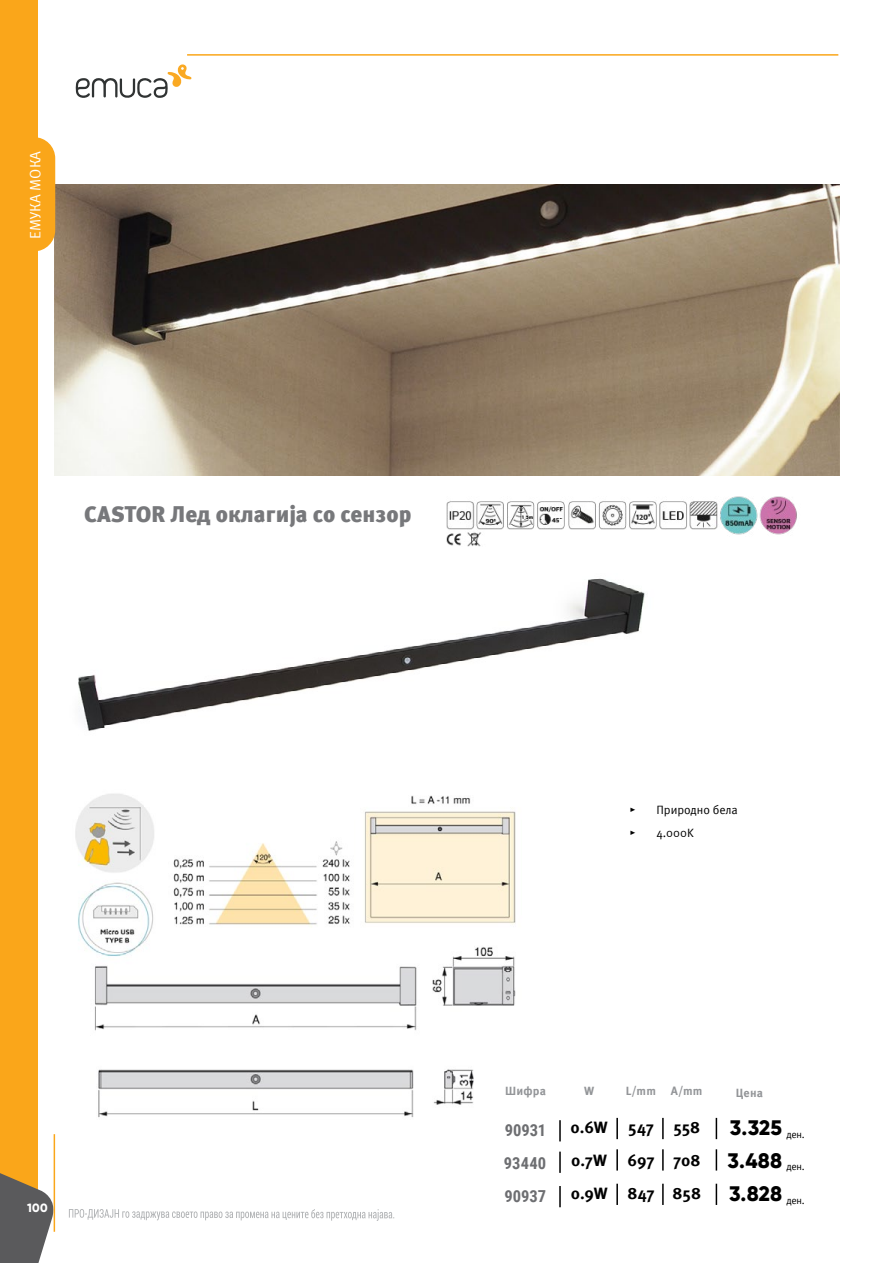
<style>
.page{position:relative;width:893px;height:1263px;background:#fff}
.page>*{position:absolute;margin:0;border:0;box-sizing:border-box;transform-origin:0 0}
.t1{font:900 22.5px "Meta Pro";color:#77787b}
.t2{font:800 21px/33px "Gilroy";letter-spacing:.005em;color:#000;text-align:justify}
.t3{font:700 16.5px/33px "Meta Pro";letter-spacing:-.005em;color:#000;text-align:justify}
.t4{font:700 16.5px/33px "Roboto Condensed";color:#6d6e71;text-align:justify}
.t5{font:15px "Meta Pro";letter-spacing:-.005em;color:#fff}
.t6{font:12px "Meta Pro";color:#000}
.t7{font:700 12px "Meta Pro";letter-spacing:.015em;color:#939598}
.t8{font:800 12px "Gilroy";color:#fff}
.t9{font:10.2px "Meta Pro";letter-spacing:-.025em;color:#000}
</style>
<div class="page">
<div style="left:0;top:0;width:37px;height:1223px;background:#faa61a"></div>
<img style="left:78px;top:578px;width:567px;height:153px">
<img style="left:54px;top:185px;width:785px;height:291px">
<img style="left:446px;top:496px;width:351px;height:50px">
<img style="left:55px;top:794px;width:461px;height:346px">
<hr style="left:559px;top:1120px;width:2px;height:21px;background:#000">
<hr style="left:559px;top:1151px;width:2px;height:22px;background:#000">
<hr style="left:559px;top:1186px;width:2px;height:21px;background:#000">
<svg style="left:716px;top:1118px;width:1px;height:21px"></svg>
<hr style="left:616px;top:1118px;width:2px;height:21px;background:#000">
<hr style="left:662px;top:1118px;width:2px;height:21px;background:#000">
<svg style="left:716px;top:1149px;width:1px;height:21px"></svg>
<svg style="left:716px;top:1184px;width:1px;height:21px"></svg>
<hr style="left:616px;top:1149px;width:2px;height:21px;background:#000">
<hr style="left:616px;top:1184px;width:2px;height:21px;background:#000">
<hr style="left:662px;top:1149px;width:2px;height:21px;background:#000">
<hr style="left:662px;top:1184px;width:2px;height:21px;background:#000">
<svg style="left:37px;top:137px;width:18px;height:114px"></svg>
<svg style="left:0;top:1140px;width:56px;height:123px"></svg>
<hr style="left:54px;top:1134px;width:1px;height:98px;background:#faa61a">
<svg style="left:69px;top:1209px;width:325px;height:12px"></svg>
<svg style="left:76px;top:64px;width:116px;height:34px"></svg>
<hr style="left:187px;top:54px;width:651px;height:2px;background:#faa61a">
<p class="t5" style="left:24px;top:239px;width:89px;rotate:-90deg">ЕМУКА МОКА</p>
<h1 class="t1" style="left:84px;top:496px;width:329px">CASTOR Лед оклагија со сензор</h1>
<p class="t8" style="left:27px;top:1200px;width:22px">100</p>
<p class="t6" style="left:629px;top:801px;width:8px">▸</p>
<p class="t6" style="left:656px;top:801px;width:83px">Природно бела</p>
<p class="t6" style="left:629px;top:824px;width:8px">▸</p>
<p class="t6" style="left:656px;top:824px;width:39px">4.000K</p>
<p class="t7" style="left:505px;top:1082px;width:42px">Шифра</p>
<p class="t7" style="left:584px;top:1081px;width:12px">W</p>
<p class="t7" style="left:626px;top:1081px;width:78px">L/mm A/mm</p>
<p class="t7" style="left:736px;top:1084px;width:29px">Цена</p>
<p class="t2" style="left:727px;top:1111px;width:56px">3.325<br>3.488<br>3.828</p>
<p class="t3" style="left:571px;top:1109px;width:39px">0.6W 0.7W 0.9W</p>
<p class="t3" style="left:627px;top:1109px;width:29px">547<br>697<br>847</p>
<p class="t3" style="left:673px;top:1109px;width:30px">558<br>708<br>858</p>
<p class="t4" style="left:504px;top:1113px;width:44px">90931<br>93440<br>90937</p>
<p class="t9" style="left:786px;top:1127px;width:20px">ден.</p>
<p class="t9" style="left:786px;top:1158px;width:20px">ден.</p>
<p class="t9" style="left:786px;top:1193px;width:20px">ден.</p>
</div>
